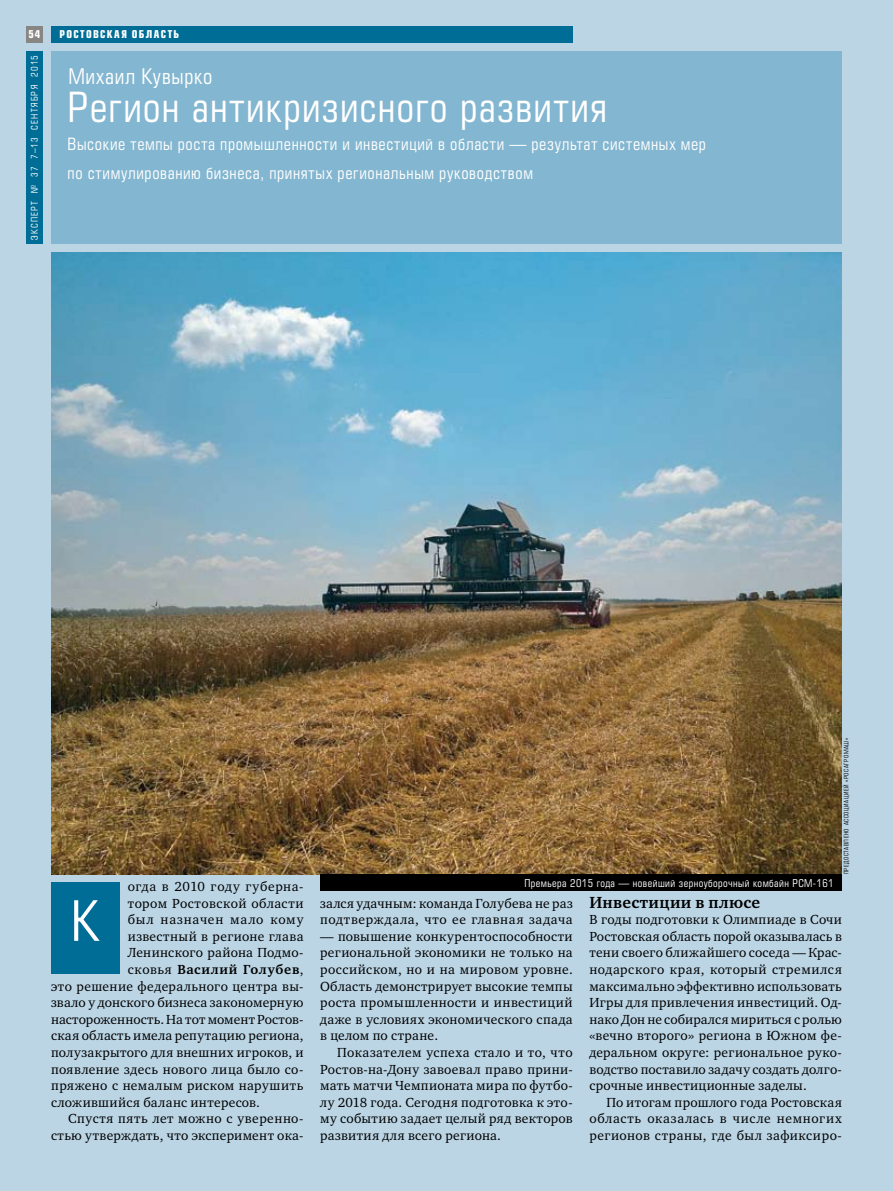
<style>
.page{position:relative;width:893px;height:1191px;background:#bbd5e5}
.page>*{position:absolute;margin:0;border:0;box-sizing:border-box;transform-origin:0 0}
.t1{font:54.15px "Europe Cond";color:#fff}
.t2{font:40.5px "Europe Cond";letter-spacing:.025em;color:#fff}
.t3{font:21px "Europe Cond";letter-spacing:.03em;color:#fff}
.t4{font:16.5px/28.5px "Europe Cond";letter-spacing:.035em;color:#fff}
.t5{font:700 16.5px "Charter ITC";letter-spacing:.02em;color:#000}
.t6{font:13.5px/16.6px "Charter ITC";letter-spacing:.025em;color:#000;text-align:justify}
.t7{font:13.5px "Charter ITC";letter-spacing:.045em;color:#000}
.t8{font:700 13.5px "Charter ITC";letter-spacing:.055em;color:#000}
.t9{font:13.5px "Charter ITC";letter-spacing:.06em;color:#000}
.t10{font:10.5px "Europe Cond";letter-spacing:.04em;color:#fff}
.t11{font:700 10.5px "Europe Cond";letter-spacing:.13em;color:#fff}
.t12{font:9px "Europe Cond";letter-spacing:.13em;color:#fff}
.t13{font:6px "Europe Cond";letter-spacing:.1em;color:#000}
.s1{font-weight:400}
</style>
<div class="page">
<div style="left:51px;top:26px;width:522px;height:17px;background:#006d96"></div>
<div style="left:26px;top:26px;width:17px;height:17px;background:#878682"></div>
<div style="left:26px;top:51px;width:17px;height:193px;background:#006d96"></div>
<div style="left:51px;top:882px;width:68px;height:92px;background:#006d96"></div>
<div style="left:51px;top:51px;width:791px;height:193px;background:#83b6d0"></div>
<img style="left:51px;top:252px;width:791px;height:622px">
<div style="left:320px;top:874px;width:522px;height:17px;background:#000"></div>
<p class="t11" style="left:29px;top:28px;width:13px">54</p>
<p class="t11" style="left:60px;top:28px;width:121px">РОСТОВСКАЯ ОБЛАСТЬ</p>
<p class="t12" style="left:29px;top:239px;width:186px;rotate:-90deg">ЭКСПЕРТ № 37 7–13 СЕНТЯБРЯ 2015</p>
<h3 class="t3" style="left:68px;top:63px;width:145px">Михаил Кувырко</h3>
<h2 class="t2" style="left:68px;top:82px;width:541px">Регион антикризисного развития</h2>
<p class="t4" style="left:68px;top:130px;width:640px">Высокие темпы роста промышленности и инвестиций в области — результат системных мер по стимулированию бизнеса, принятых региональным руководством</p>
<p class="t13" style="left:842px;top:874px;width:138px;rotate:-90deg">ПРЕДОСТАВЛЕНО АССОЦИАЦИЕЙ «РОСАГРОМАШ»</p>
<p class="t7" style="left:128px;top:878px;width:177px">огда в 2010 году губерна-</p>
<p class="t6" style="left:128px;top:894px;width:177px">тором Ростовской области</p>
<p class="t9" style="left:128px;top:911px;width:177px">был назначен мало кому</p>
<p class="t6" style="left:128px;top:928px;width:177px">известный в регионе глава</p>
<p class="t6" style="left:128px;top:944px;width:177px">Ленинского района Подмо-</p>
<p class="t8" style="left:128px;top:961px;width:177px"><span class="s1">сковья</span> Василий Голубев<span class="s1">,</span></p>
<p class="t6" style="left:51px;top:977px;width:254px">это решение федерального центра вы-</p>
<p class="t6" style="left:51px;top:994px;width:254px">звало у донского бизнеса закономерную</p>
<p class="t6" style="left:51px;top:1011px;width:254px">настороженность. На тот момент Ростов-</p>
<p class="t6" style="left:51px;top:1027px;width:254px">ская область имела репутацию региона,</p>
<p class="t6" style="left:51px;top:1044px;width:254px">полузакрытого для внешних игроков, и</p>
<p class="t6" style="left:51px;top:1060px;width:254px">появление здесь нового лица было со-</p>
<p class="t6" style="left:51px;top:1077px;width:254px">пряжено с немалым риском нарушить</p>
<p class="t6" style="left:51px;top:1093px;width:210px">сложившийся баланс интересов.</p>
<p class="t6" style="left:68px;top:1110px;width:237px">Спустя пять лет можно с уверенно-</p>
<p class="t6" style="left:51px;top:1127px;width:254px">стью утверждать, что эксперимент ока-</p>
<h1 class="t1" style="left:71px;top:887px;width:30px">К</h1>
<p class="t10" style="left:524px;top:876px;width:311px">Премьера 2015 года — новейший зерноуборочный комбайн РСМ-161</p>
<p class="t6" style="left:320px;top:894px;width:254px">зался удачным: команда Голубева не раз подтверждала, что ее главная задача</p>
<p class="t6" style="left:320px;top:928px;width:254px">— повышение конкурентоспособности региональной экономики не только на российском, но и на мировом уровне.<br>Область демонстрирует высокие темпы роста промышленности и инвестиций даже в условиях экономического спада в целом по стране.</p>
<p class="t6" style="left:320px;top:1044px;width:254px;text-indent:17px">Показателем успеха стало и то, что Ростов-на-Дону завоевал право прини&shy;мать матчи Чемпионата мира по футбо&shy;лу 2018 года. Сегодня подготовка к это&shy;му событию задает целый ряд векторов развития для всего региона.</p>
<p class="t5" style="left:589px;top:891px;width:172px">Инвестиции в плюсе</p>
<p class="t6" style="left:589px;top:911px;width:254px">В годы подготовки к Олимпиаде в Сочи Ростовская область порой оказывалась в тени своего ближайшего соседа — Крас&shy;нодарского края, который стремился максимально эффективно использовать Игры для привлечения инвестиций. Од&shy;нако Дон не собирался мириться с ролью «вечно второго» региона в Южном фе&shy;деральном округе: региональное руко&shy;водство поставило задачу создать долго&shy;срочные инвестиционные заделы.</p>
<p class="t6" style="left:589px;top:1093px;width:254px;text-indent:17px">По итогам прошлого года Ростовская область оказалась в числе немногих регионов страны, где был зафиксиро-</p>
</div>
